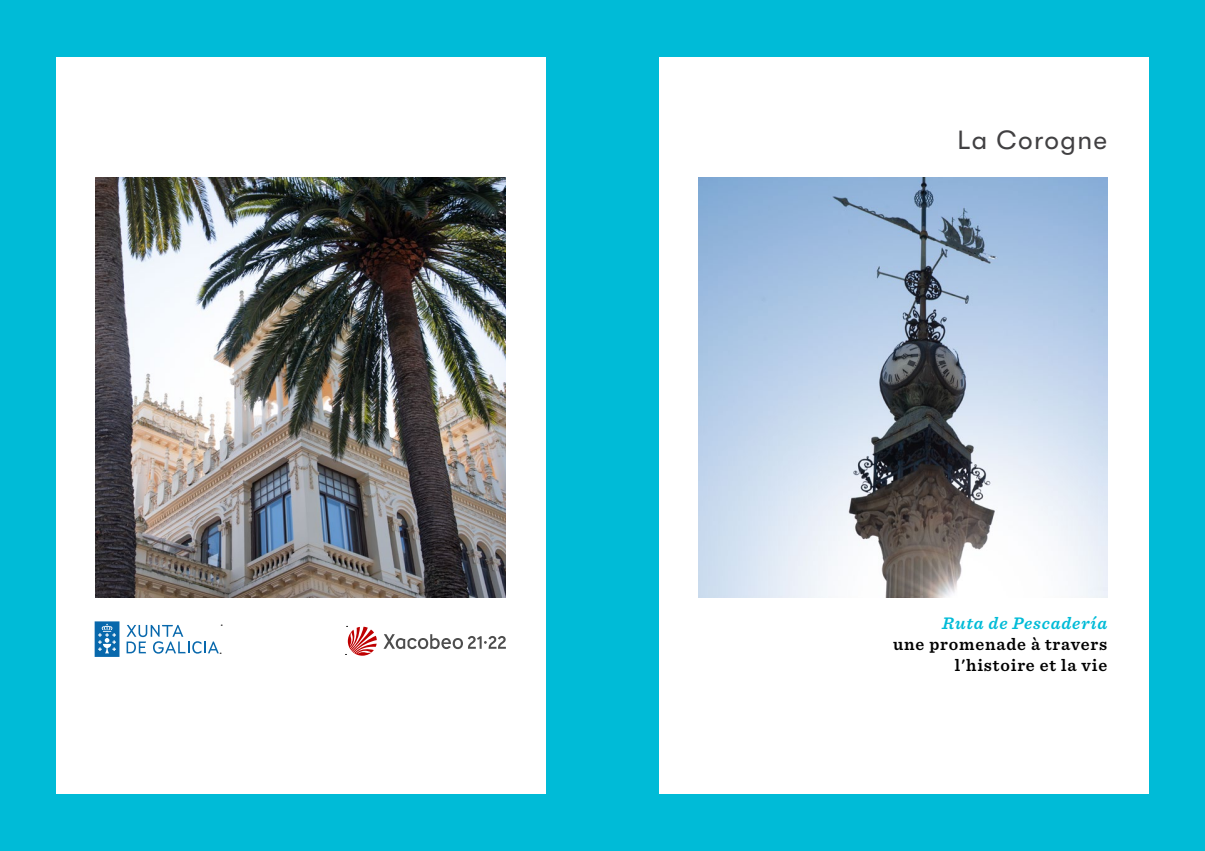
<style>
.page{position:relative;width:1205px;height:851px;background:#fff}
.page>*{position:absolute;margin:0;border:0;box-sizing:border-box;transform-origin:0 0}
.t1{font:26.25px "GT Walsheim";letter-spacing:.05em;color:#414042}
.t2{font:600 17.5px/21px "Sentinel";letter-spacing:.05em;color:#000;text-align:right}
.t3{font:italic 600 17.5px "Sentinel";letter-spacing:.05em;color:#00bbd7}
</style>
<div class="page">
<div style="left:0;top:0;width:1205px;height:850px;background:#00bbd7"></div>
<div style="left:659px;top:57px;width:489px;height:737px;background:#fff"></div>
<div style="left:57px;top:57px;width:489px;height:737px;background:#fff"></div>
<img style="left:698px;top:177px;width:410px;height:420px">
<img style="left:96px;top:177px;width:409px;height:420px">
<svg style="left:95px;top:621px;width:24px;height:35px"></svg>
<svg style="left:127px;top:624px;width:95px;height:29px"></svg>
<svg style="left:383px;top:634px;width:123px;height:15px"></svg>
<svg style="left:345px;top:625px;width:32px;height:30px"></svg>
<h1 class="t1" style="left:957px;top:125px;width:151px">La Corogne</h1>
<p class="t3" style="left:942px;top:609px;width:167px">Ruta de Pescadería</p>
<p class="t2" style="left:893px;top:632px;width:216px">une promenade à travers l'histoire et la vie</p>
</div>
